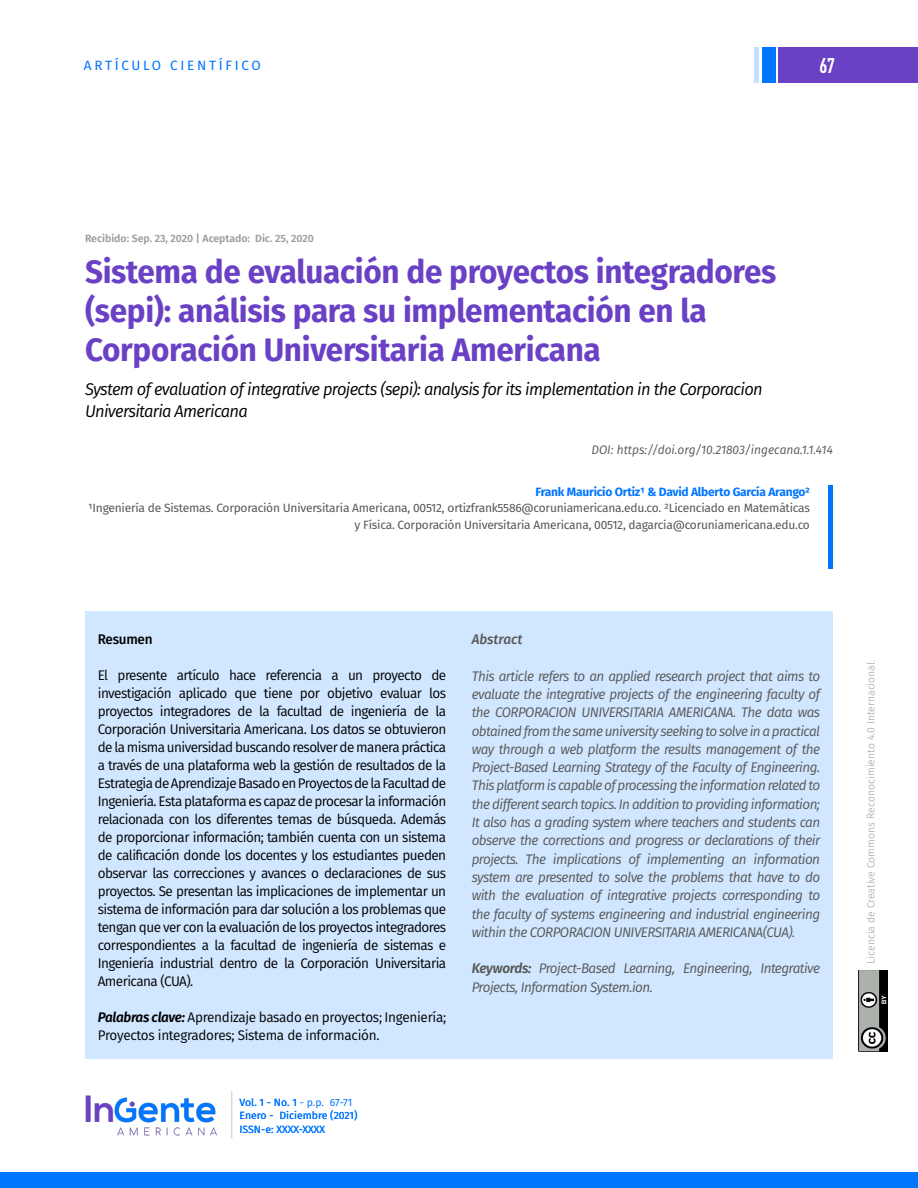
<style>
.page{position:relative;width:918px;height:1188px;background:#fff}
.page>*{position:absolute;margin:0;border:0;box-sizing:border-box;transform-origin:0 0}
.t1{font:700 32.4px/39px "Fira Sans";letter-spacing:-.01em;color:#6a41c4}
.t2{font:700 21px "DIN Condensed";color:#fff}
.t3{font:italic 16.95px/22.5px "Fira Sans";letter-spacing:-.04em;color:#000}
.t4{font:13.95px/18px "Fira Sans";letter-spacing:-.03em;color:#000;text-align:justify}
.t5{font:italic 13.95px/18.3px "Fira Sans";letter-spacing:-.04em;color:#575756;text-align:justify}
.t6{font:italic 500 13.95px "Fira Sans";color:#575756}
.t7{font:500 13.95px "Fira Sans";letter-spacing:-.02em;color:#000}
.t8{font:13.5px "Fira Sans";letter-spacing:.2em;color:#0076ff}
.t9{font:italic 12.3px "Fira Sans";color:#575756}
.t10{font:12px/16.5px "Fira Sans";letter-spacing:-.02em;color:#575756;text-align:right}
.t11{font:700 12px "Fira Sans";letter-spacing:-.02em;color:#0076ff}
.t12{font:10.5px/13.5px "Fira Sans";color:#0076ff}
.t13{font:300 10.5px "Fira Sans";color:#9d9d9c}
.t14{font:600 10.5px "Fira Sans";color:#9d9d9c}
.s1{font-weight:600;font-style:italic}
.s2{font-weight:600}
</style>
<div class="page">
<div style="left:779px;top:47px;width:139px;height:36px;background:#6a41c4"></div>
<div style="left:762px;top:47px;width:14px;height:36px;background:#0076ff"></div>
<div style="left:754px;top:47px;width:5px;height:36px;background:#c4dfff"></div>
<img style="left:858px;top:970px;width:29px;height:82px">
<div style="left:0;top:1172px;width:918px;height:16px;background:#0076ff"></div>
<img style="left:85px;top:1095px;width:132px;height:41px">
<hr style="left:231px;top:1091px;width:1px;height:47px;background:#dadada">
<div style="left:828px;top:485px;width:5px;height:84px;background:#0076ff"></div>
<div style="left:85px;top:611px;width:748px;height:447px;background:#d1e6ff"></div>
<p class="t8" style="left:84px;top:55px;width:178px">ARTÍCULO CIENTÍFICO</p>
<h2 class="t2" style="left:819px;top:52px;width:17px">67</h2>
<p class="t14" style="left:85px;top:230px;width:230px">Recibido: Sep. 23, 2020 | Aceptado: Dic. 25, 2020</p>
<h1 class="t1" style="left:85px;top:250px;width:693px">Sistema de evaluación de proyectos integradores (sepi): análisis para su implementación en la<br>Corporación Universitaria Americana</h1>
<p class="t3" style="left:85px;top:377px;width:679px">System of evaluation of integrative projects (sepi): analysis for its implementation in the Corporacion<br>Universitaria Americana</p>
<p class="t9" style="left:591px;top:440px;width:243px">DOI: https://doi.org/10.21803/ingecana.1.1.414</p>
<p class="t11" style="left:536px;top:481px;width:276px">Frank Mauricio Ortiz1 &amp; David Alberto García Arango2</p>
<p class="t10" style="left:88px;top:500px;width:723px">1Ingeniería de Sistemas. Corporación Universitaria Americana, 00512, ortizfrank5586@coruniamericana.edu.co. 2Licenciado en Matemáticas y Física. Corporación Universitaria Americana, 00512, dagarcia@coruniamericana.edu.co</p>
<p class="t7" style="left:98px;top:628px;width:56px">Resumen</p>
<p class="t4" style="left:98px;top:666px;width:350px">El presente artículo hace referencia a un proyecto de investigación aplicado que tiene por objetivo evaluar los proyectos integradores de la facultad de ingeniería de la Corporación Universitaria Americana. Los datos se obtuvieron de la misma universidad buscando resolver de manera práctica a través de una plataforma web la gestión de resultados de la Estrategia de Aprendizaje Basado en Proyectos de la Facultad de Ingeniería. Esta plataforma es capaz de procesar la información relacionada con los diferentes temas de búsqueda. Además de proporcionar información; también cuenta con un sistema de calificación donde los docentes y los estudiantes pueden observar las correcciones y avances o declaraciones de sus proyectos. Se presentan las implicaciones de implementar un sistema de información para dar solución a los problemas que tengan que ver con la evaluación de los proyectos integradores correspondientes a la facultad de ingeniería de sistemas e Ingeniería industrial dentro de la Corporación Universitaria Americana (CUA).</p>
<p class="t4" style="left:98px;top:1008px;width:350px"><span class="s1">Palabras clave:</span> Aprendizaje basado en proyectos; Ingeniería;<br>Proyectos integradores; Sistema de información.</p>
<p class="t12" style="left:240px;top:1095px;width:119px">Vol. 1 - No. 1 - p.p. 67-71<br>Enero - Diciembre (2021)<br>ISSN-e: XXXX-XXXX</p>
<p class="t6" style="left:472px;top:628px;width:52px">Abstract</p>
<p class="t5" style="left:472px;top:666px;width:350px">This article refers to an applied research project that aims to evaluate the integrative projects of the engineering faculty of the CORPORACION UNIVERSITARIA AMERICANA. The data was obtained from the same university seeking to solve in a practical way through a web platform the results management of the Project-Based Learning Strategy of the Faculty of Engineering.<br>This platform is capable of processing the information related to the different search topics. In addition to providing information; It also has a grading system where teachers and students can observe the corrections and progress or declarations of their projects. The implications of implementing an information system are presented to solve the problems that have to do with the evaluation of integrative projects corresponding to the faculty of systems engineering and industrial engineering within the CORPORACION UNIVERSITARIA AMERICANA(CUA).</p>
<p class="t5" style="left:472px;top:959px;width:350px"><span class="s2">Keywords:</span> Project-Based Learning, Engineering, Integrative<br>Projects, Information System.ion.</p>
<p class="t13" style="left:863px;top:964px;width:305px;rotate:-90deg">Licencia de Creative Commons Reconocimiento 4.0 Internacional.</p>
</div>
